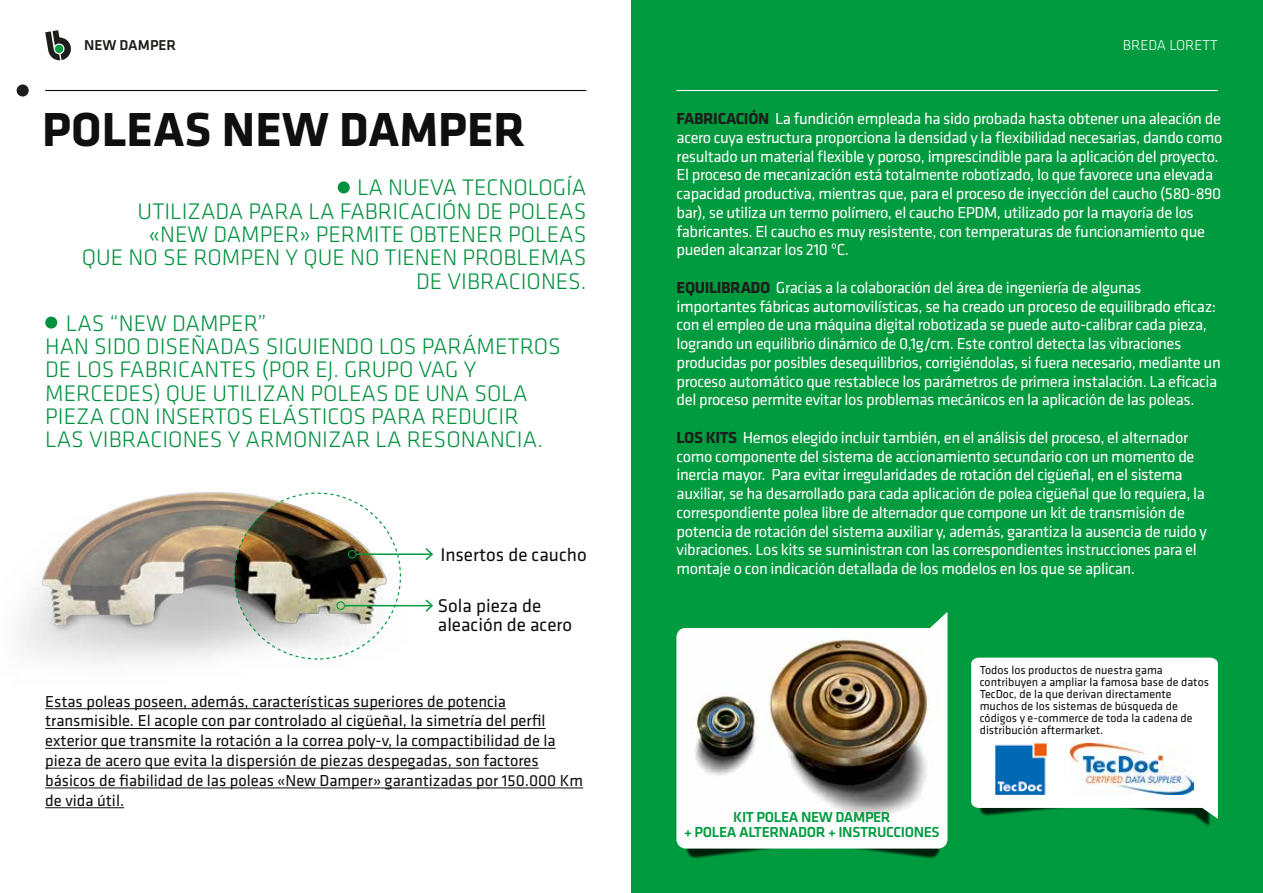
<style>
.page{position:relative;width:1263px;height:893px;background:#fff}
.page>*{position:absolute;margin:0;border:0;box-sizing:border-box;transform-origin:0 0}
.t1{font:700 49.5px "Klavika";color:#0e0f0e}
.t2{font:300 23.4px/23.4px "Klavika";color:#00903e;text-align:right}
.t3{font:19.05px/19px "Klavika";color:#0e0f0e}
.t4{font:16.5px/18.8px "Klavika";letter-spacing:-.025em;color:#fff}
.t5{font:16.5px/19.8px "Klavika";color:#0e0f0e}
.t6{font:500 15px/15px "Klavika";letter-spacing:-.025em;color:#009b3e;text-align:center}
.t7{font:300 14.85px "Klavika";color:#fff}
.t8{font:500 14.85px "Klavika";color:#1d1d1b}
.t9{font:12px/12px "Klavika";color:#0e0f0e}
.s1{font-weight:700;color:#1d1d1b}
</style>
<div class="page">
<img style="left:21px;top:492px;width:406px;height:170px">
<div style="left:631px;top:0;width:632px;height:893px;background:#009b3e"></div>
<img style="left:676px;top:634px;width:251px;height:225px">
<svg style="left:45px;top:30px;width:26px;height:30px"></svg>
<hr style="left:45px;top:90px;width:541px;height:1px;background:#0e0f0e">
<div style="left:17px;top:84px;width:12px;height:13px;background:#1d1d1b;border-radius:50%"></div>
<hr style="left:677px;top:90px;width:541px;height:1px;background:#fff">
<div style="left:338px;top:181px;width:12px;height:12px;background:#00903e;border-radius:50%"></div>
<div style="left:45px;top:317px;width:12px;height:12px;background:#00903e;border-radius:50%"></div>
<hr style="left:356px;top:553px;width:75px;height:2px;background:#009b3e">
<svg style="left:425px;top:548px;width:8px;height:12px"></svg>
<hr style="left:344px;top:605px;width:87px;height:1px;background:#009b3e">
<svg style="left:425px;top:599px;width:8px;height:13px"></svg>
<div style="left:348px;top:550px;width:9px;height:8px;border:1px solid #009b3e;border-radius:50%"></div>
<div style="left:336px;top:601px;width:9px;height:9px;border:1px solid #009b3e;border-radius:50%"></div>
<img style="left:927px;top:612px;width:285px;height:247px">
<svg style="left:971px;top:658px;width:247px;height:161px"></svg>
<img style="left:1071px;top:743px;width:122px;height:51px">
<img style="left:995px;top:743px;width:51px;height:51px">
<img style="left:677px;top:612px;width:270px;height:236px">
<hr style="left:45px;top:708px;width:461px;height:1px;background:#0e0f0e">
<hr style="left:45px;top:728px;width:501px;height:1px;background:#0e0f0e">
<hr style="left:45px;top:748px;width:511px;height:1px;background:#0e0f0e">
<hr style="left:45px;top:768px;width:494px;height:1px;background:#0e0f0e">
<hr style="left:45px;top:788px;width:538px;height:1px;background:#0e0f0e">
<hr style="left:45px;top:807px;width:79px;height:1px;background:#0e0f0e">
<p class="t8" style="left:84px;top:37px;width:94px">NEW DAMPER</p>
<h1 class="t1" style="left:42px;top:103px;width:485px">POLEAS NEW DAMPER</h1>
<h2 class="t2" style="left:82px;top:176px;width:506px">LA NUEVA TECNOLOGÍA<br>UTILIZADA PARA LA FABRICACIÓN DE POLEAS «NEW DAMPER» PERMITE OBTENER POLEAS<br>QUE NO SE ROMPEN Y QUE NO TIENEN PROBLEMAS<br>DE VIBRACIONES.</h2>
<h2 class="t2" style="left:45px;top:311px;width:517px;text-align:left;text-indent:21px">LAS “NEW DAMPER”<br>HAN SIDO DISEÑADAS SIGUIENDO LOS PARÁMETROS DE LOS FABRICANTES (POR EJ. GRUPO VAG Y MERCEDES) QUE UTILIZAN POLEAS DE UNA SOLA PIEZA CON INSERTOS ELÁSTICOS PARA REDUCIR LAS VIBRACIONES Y ARMONIZAR LA RESONANCIA.</h2>
<p class="t3" style="left:440px;top:545px;width:148px">Insertos de caucho</p>
<p class="t3" style="left:438px;top:596px;width:136px">Sola pieza de aleación de acero</p>
<p class="t5" style="left:45px;top:691px;width:539px">Estas poleas poseen, además, características superiores de potencia transmisible. El acople con par controlado al cigüeñal, la simetría del perfil exterior que transmite la rotación a la correa poly-v, la compactibilidad de la pieza de acero que evita la dispersión de piezas despegadas, son factores básicos de fiabilidad de las poleas «New Damper» garantizadas por 150.000 Km de vida útil.</p>
<p class="t7" style="left:1123px;top:37px;width:96px">BREDA LORETT</p>
<p class="t4" style="left:677px;top:110px;width:547px"><span class="s1">FABRICACIÓN</span> La fundición empleada ha sido probada hasta obtener una aleación de acero cuya estructura proporciona la densidad y la flexibilidad necesarias, dando como resultado un material flexible y poroso, imprescindible para la aplicación del proyecto.<br>El proceso de mecanización está totalmente robotizado, lo que favorece una elevada capacidad productiva, mientras que, para el proceso de inyección del caucho (580-890 bar), se utiliza un termo polímero, el caucho EPDM, utilizado por la mayoría de los fabricantes. El caucho es muy resistente, con temperaturas de funcionamiento que pueden alcanzar los 210 ºC.</p>
<p class="t4" style="left:677px;top:278px;width:546px"><span class="s1">EQUILIBRADO</span> Gracias a la colaboración del área de ingeniería de algunas importantes fábricas automovilísticas, se ha creado un proceso de equilibrado eficaz: con el empleo de una máquina digital robotizada se puede auto-calibrar cada pieza, logrando un equilibrio dinámico de 0,1g/cm. Este control detecta las vibraciones producidas por posibles desequilibrios, corrigiéndolas, si fuera necesario, mediante un proceso automático que restablece los parámetros de primera instalación. La eficacia del proceso permite evitar los problemas mecánicos en la aplicación de las poleas.</p>
<p class="t4" style="left:677px;top:428px;width:532px"><span class="s1">LOS KITS</span> Hemos elegido incluir también, en el análisis del proceso, el alternador como componente del sistema de accionamiento secundario con un momento de inercia mayor. Para evitar irregularidades de rotación del cigüeñal, en el sistema auxiliar, se ha desarrollado para cada aplicación de polea cigüeñal que lo requiera, la correspondiente polea libre de alternador que compone un kit de transmisión de potencia de rotación del sistema auxiliar y, además, garantiza la ausencia de ruido y vibraciones. Los kits se suministran con las correspondientes instrucciones para el montaje o con indicación detallada de los modelos en los que se aplican.</p>
<p class="t6" style="left:684px;top:809px;width:257px">KIT POLEA NEW DAMPER<br>+ POLEA ALTERNADOR + INSTRUCCIONES</p>
<p class="t9" style="left:980px;top:664px;width:231px">Todos los productos de nuestra gama contribuyen a ampliar la famosa base de datos TecDoc, de la que derivan directamente muchos de los sistemas de búsqueda de códigos y e-commerce de toda la cadena de distribución aftermarket.</p>
</div>
